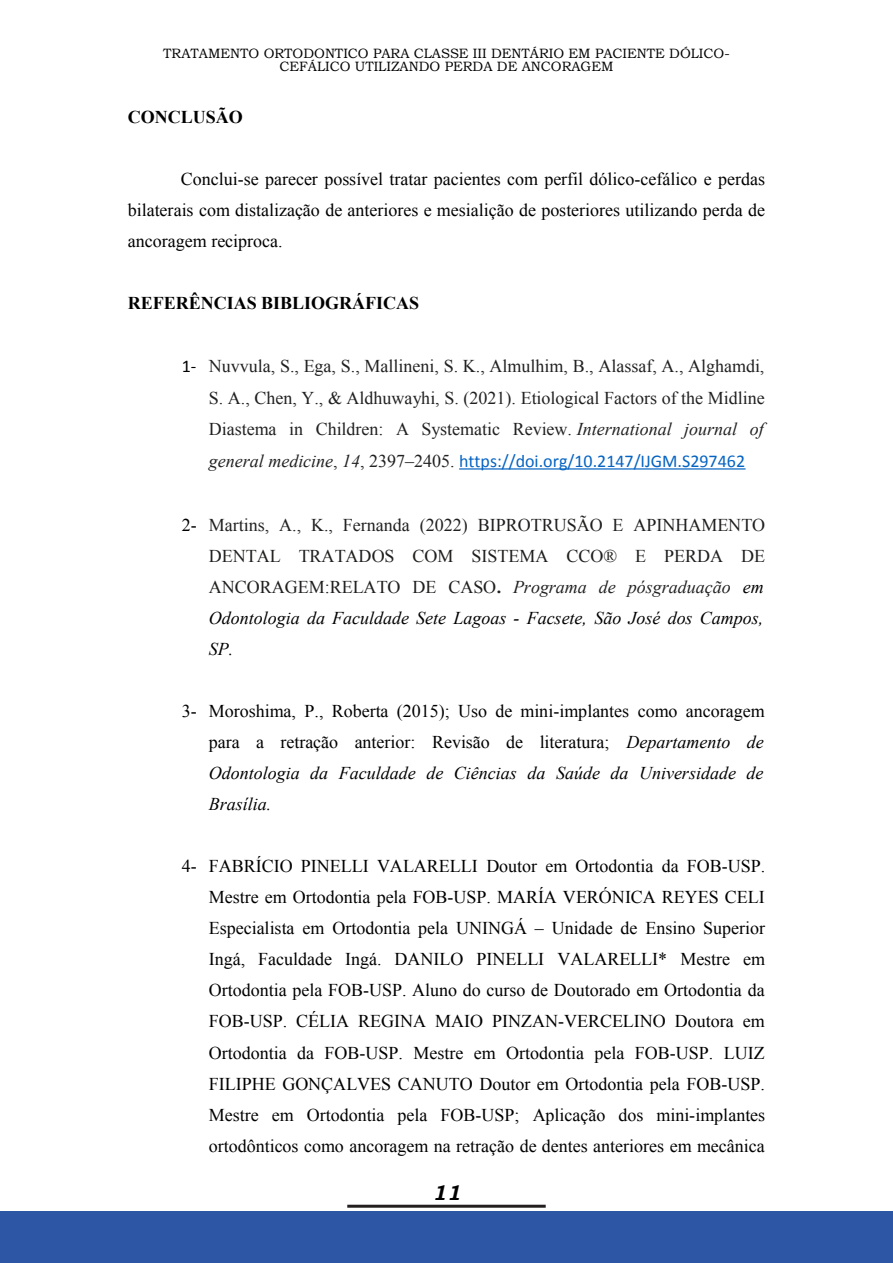
<style>
.page{position:relative;width:893px;height:1263px;background:#fff}
.page>*{position:absolute;margin:0;border:0;box-sizing:border-box;transform-origin:0 0}
.t1{font:italic 700 21px "Bookman Old Style";color:#000}
.t2{font:18px/31px "Times New Roman";color:#000;text-align:justify}
.t3{font:18px/31px "Times New Roman";color:#201f1e;text-align:justify}
.t4{font:18px/31.5px "Times New Roman";color:#212121;text-align:justify}
.t5{font:18px "Calibri";color:#0563c1}
.t6{font:700 18px "Times New Roman";color:#000}
.t7{font:13.5px/13.5px "Bookman Old Style";color:#000;text-align:center}
.s1{font-family:"Calibri";color:#000}
.s2{font-style:italic}
.s3{font-family:"Times New Roman";font-style:italic;color:#212121}
.s4{font-family:"Times New Roman";color:#212121}
.s5{color:#000}
.s6{color:#212121}
.s7{font-weight:700;color:#212121}
.s8{font-style:italic;color:#212121}
.s9{font-style:italic;color:#000}
</style>
<div class="page">
<div style="left:0;top:1212px;width:893px;height:51px;background:#2d56a5"></div>
<hr style="left:347px;top:1205px;width:199px;height:3px;background:#231f20">
<hr style="left:459px;top:468px;width:287px;height:2px;background:#0563c1">
<p class="t7" style="left:163px;top:47px;width:568px">TRATAMENTO ORTODONTICO PARA CLASSE III DENTÁRIO EM PACIENTE DÓLICO-<br>CEFÁLICO UTILIZANDO PERDA DE ANCORAGEM</p>
<p class="t6" style="left:128px;top:107px;width:116px">CONCLUSÃO</p>
<p class="t2" style="left:128px;top:164px;width:639px;text-indent:53px">Conclui-se parecer possível tratar pacientes com perfil dólico-cefálico e perdas bilaterais com distalização de anteriores e mesialição de posteriores utilizando perda de ancoragem reciproca.</p>
<p class="t6" style="left:128px;top:293px;width:293px">REFERÊNCIAS BIBLIOGRÁFICAS</p>
<p class="t4" style="left:209px;top:350px;width:557px;text-indent:-27px"><span class="s1">1-</span> Nuvvula, S., Ega, S., Mallineni, S. K., Almulhim, B., Alassaf, A., Alghamdi, S. A., Chen, Y., &amp; Aldhuwayhi, S. (2021). Etiological Factors of the Midline Diastema in Children: A Systematic Review. <span class="s2">International journal of</span></p>
<p class="t5" style="left:209px;top:454px;width:538px"><span class="s3">general medicine</span><span class="s4">,</span> <span class="s3">14</span><span class="s4">, 2397–2405.</span> https://doi.org/10.2147/IJGM.S297462</p>
<p class="t3" style="left:209px;top:509px;width:558px;text-indent:-27px"><span class="s5">2-</span> <span class="s6">Martins, A., K., Fernanda (2022)</span> BIPROTRUSÃO E APINHAMENTO DENTAL TRATADOS COM SISTEMA CCO® E PERDA DE ANCORAGEM:RELATO DE CASO<span class="s7">.</span> <span class="s8">Programa de pósgraduação</span> <span class="s9">em Odontologia da Faculdade Sete Lagoas - Facsete, São José dos Campos, SP.</span></p>
<p class="t2" style="left:209px;top:695px;width:557px;text-indent:-27px">3- Moroshima, P., Roberta (2015); Uso de mini-implantes como ancoragem para a retração anterior: Revisão de literatura; <span class="s2">Departamento de Odontologia da Faculdade de Ciências da Saúde da Universidade de Brasília.</span></p>
<p class="t2" style="left:209px;top:851px;width:558px;text-indent:-27px">4- FABRÍCIO PINELLI VALARELLI Doutor em Ortodontia da FOB-USP.<br>Mestre em Ortodontia pela FOB-USP. MARÍA VERÓNICA REYES CELI Especialista em Ortodontia pela UNINGÁ – Unidade de Ensino Superior Ingá, Faculdade Ingá. DANILO PINELLI VALARELLI* Mestre em Ortodontia pela FOB-USP. Aluno do curso de Doutorado em Ortodontia da FOB-USP. CÉLIA REGINA MAIO PINZAN-VERCELINO Doutora em Ortodontia da FOB-USP. Mestre em Ortodontia pela FOB-USP. LUIZ FILIPHE GONÇALVES CANUTO Doutor em Ortodontia pela FOB-USP.<br>Mestre em Ortodontia pela FOB-USP; Aplicação dos mini-implantes ortodônticos como ancoragem na retração de dentes anteriores em mecânica</p>
<p class="t1" style="left:432px;top:1177px;width:30px">11</p>
</div>
